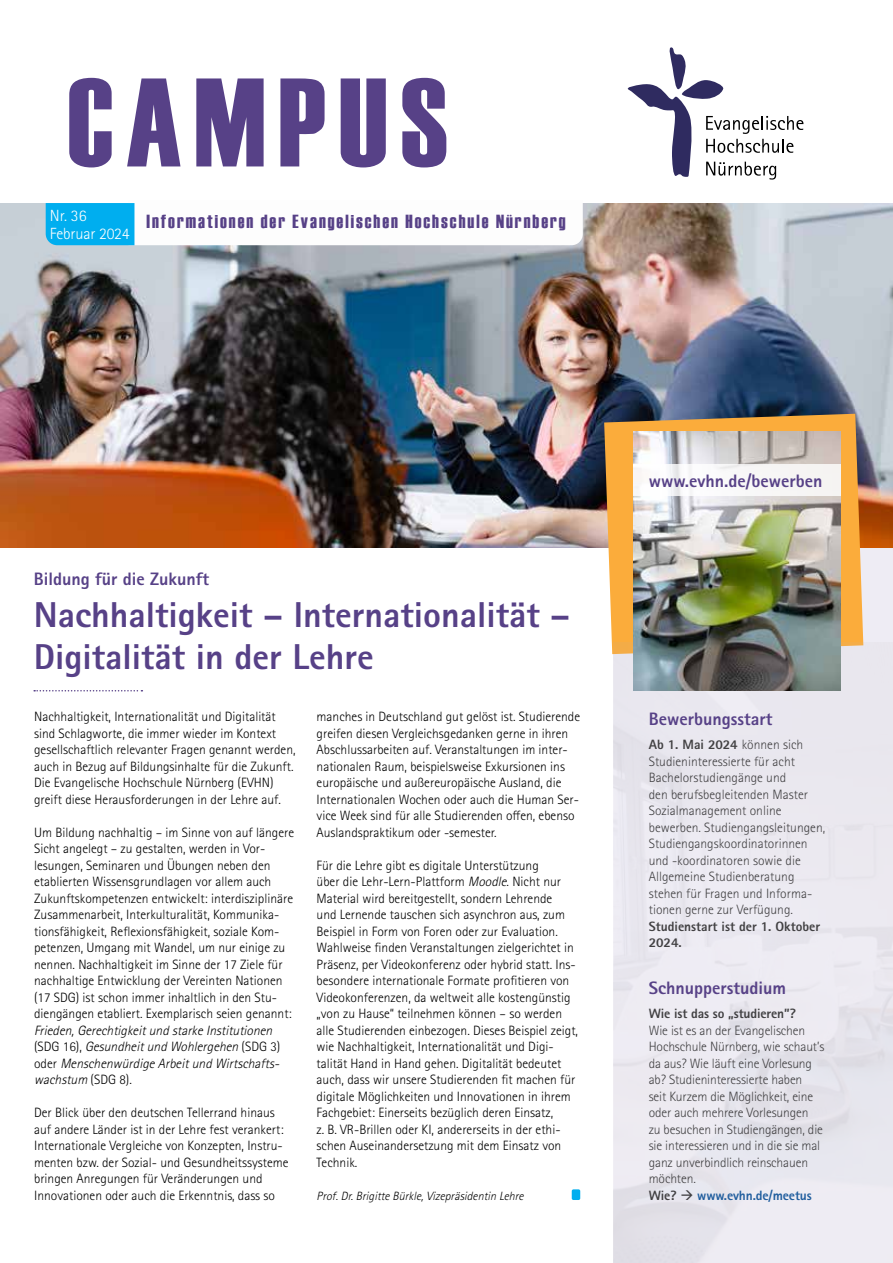
<style>
.page{position:relative;width:893px;height:1263px;background:#fff}
.page>*{position:absolute;margin:0;border:0;box-sizing:border-box;transform-origin:0 0}
.t1{font:125.7px "Haettenschweiler";letter-spacing:.1em;color:#574187}
.t2{font:800 36px/42px "Rotis Sans Serif Std";color:#574187}
.t3{font:18.9px "Haettenschweiler";letter-spacing:.11em;color:#574187}
.t4{font:800 18px "Rotis Sans Serif Std";color:#574187}
.t5{font:300 16.2px/18.1px "Rotis Sans Serif Std";letter-spacing:-.01em;color:#fff}
.t6{font:300 13.5px/16.5px "Rotis Sans Serif Std";color:#000}
.t7{font:300 13.5px/16.5px "Rotis Sans Serif Std";color:#414042}
.t8{font:italic 300 13.5px/16.5px "Rotis Sans Serif Std";color:#000}
.t9{font:800 13.5px/16.5px "Rotis Sans Serif Std";color:#414042}
.t10{font:italic 300 12px "Rotis Sans Serif Std";color:#000}
.s1{font-style:normal}
.s2{font-style:italic}
.s3{font-weight:800}
.s4{font-weight:800;color:#215e9e}
</style>
<div class="page">
<img style="left:0;top:203px;width:893px;height:344px">
<svg style="left:604px;top:414px;width:259px;height:240px;background:#e3a44d"></svg>
<img style="left:633px;top:432px;width:208px;height:259px">
<div style="left:633px;top:464px;width:208px;height:32px;background:#f8f7f7"></div>
<svg style="left:46px;top:203px;width:537px;height:42px"></svg>
<div style="left:572px;top:1189px;width:8px;height:11px;background:#00aeef;border-radius:2px"></div>
<svg style="left:34px;top:690px;width:108px;height:1px"></svg>
<svg style="left:627px;top:47px;width:176px;height:133px"></svg>
<h1 class="t1" style="left:67px;top:51px;width:383px">CAMPUS</h1>
<p class="t5" style="left:50px;top:206px;width:81px">Nr. 36<br>Februar 2024</p>
<h3 class="t3" style="left:147px;top:211px;width:421px">Informationen der Evangelischen Hochschule Nürnberg</h3>
<h3 class="t4" style="left:34px;top:568px;width:177px">Bildung für die Zukunft</h3>
<h2 class="t2" style="left:34px;top:594px;width:538px">Nachhaltigkeit – Internationalität –<br>Digitalität in der Lehre</h2>
<p class="t6" style="left:34px;top:709px;width:263px">Nachhaltigkeit, Internationalität und Digitalität sind Schlagworte, die immer wieder im Kontext gesellschaftlich relevanter Fragen genannt werden, auch in Bezug auf Bildungsinhalte für die Zukunft.<br>Die Evangelische Hochschule Nürnberg (EVHN) greift diese Herausforderungen in der Lehre auf.</p>
<p class="t6" style="left:34px;top:824px;width:261px">Um Bildung nachhaltig – im Sinne von auf längere Sicht angelegt – zu gestalten, werden in Vor&shy;lesungen, Seminaren und Übungen neben den etablierten Wissensgrundlagen vor allem auch Zukunftskompetenzen entwickelt: interdisziplinäre Zusammenarbeit, Interkulturalität, Kommunika&shy;tionsfähigkeit, Reflexionsfähigkeit, soziale Kom&shy;petenzen, Umgang mit Wandel, um nur einige zu nennen. Nachhaltigkeit im Sinne der 17 Ziele für nachhaltige Entwicklung der Vereinten Nationen (17 SDG) ist schon immer inhaltlich in den Stu&shy;diengängen etabliert. Exemplarisch seien genannt:</p>
<p class="t8" style="left:34px;top:1022px;width:250px">Frieden,Gerechtigkeitund starkeInstitutionen<br><span class="s1">( S D G 1 6) ,</span> Gesundheitund Wohlergehen <span class="s1">( S D G 3 ) o d e r</span> MenschenwürdigeArbeitund Wirtschafts&shy;wachstum <span class="s1">(S D G 8 ) .</span></p>
<p class="t6" style="left:34px;top:1105px;width:256px">Der Blick über den deutschen Tellerrand hinaus auf andere Länder ist in der Lehre fest verankert:<br>Internationale Vergleiche von Konzepten, Instru&shy;menten bzw. der Sozial- und Gesundheitssysteme bringen Anregungen für Veränderungen und Innovationen oder auch die Erkenntnis, dass so</p>
<p class="t6" style="left:317px;top:709px;width:265px">manches in Deutschland gut gelöst ist. Studierende greifen diesen Vergleichsgedanken gerne in ihren Abschlussarbeiten auf. Veranstaltungen im inter&shy;nationalen Raum, beispielsweise Exkursionen ins europäische und außereuropäische Ausland, die Internationalen Wochen oder auch die Human Ser&shy;vice Week sind für alle Studierenden offen, ebenso Auslandspraktikum oder -semester.</p>
<p class="t6" style="left:317px;top:857px;width:263px">Für die Lehre gibt es digitale Unterstützung<br>über die Lehr-Lern-Plattform <span class="s2">Moodle</span>. Nicht nur Material wird bereitgestellt, sondern Lehrende<br>und Lernende tauschen sich asynchron aus, zum Beispiel in Form von Foren oder zur Evaluation.<br>Wahlweise finden Veranstaltungen zielgerichtet in Präsenz, per Videokonferenz oder hybrid statt. Ins&shy;besondere internationale Formate profitieren von Videokonferenzen, da weltweit alle kostengünstig „von zu Hause“ teilnehmen können – so werden alle Studierenden einbezogen. Dieses Beispiel zeigt, wie Nachhaltigkeit, Internationalität und Digi&shy;talität Hand in Hand gehen. Digitalität bedeutet auch, dass wir unsere Studierenden fit machen für digitale Möglichkeiten und Innovationen in ihrem Fachgebiet: Einerseits bezüglich deren Einsatz,<br>z. B. VR-Brillen oder KI, andererseits in der ethi&shy;schen Auseinandersetzung mit dem Einsatz von Technik.</p>
<p class="t10" style="left:317px;top:1189px;width:211px">Prof.Dr.BrigitteBürkle,Vizepräsidentin Lehre</p>
<h3 class="t4" style="left:649px;top:470px;width:175px">www.evhn.de/bewerben</h3>
<h3 class="t4" style="left:649px;top:707px;width:125px">Bewerbungsstart</h3>
<p class="t7" style="left:649px;top:737px;width:178px"><span class="s3">Ab 1. Mai 2024</span> können sich<br>Studieninteressierte für acht<br>Bachelorstudiengänge und<br>den berufsbegleitenden Master<br>Sozialmanagement online bewerben. Studiengangsleitungen,<br>Studiengangskoordinatorinnen und -koordinatoren sowie die<br>Allgemeine Studienberatung stehen für Fragen und Informa&shy;tionen gerne zur Verfügung.</p>
<p class="t9" style="left:649px;top:918px;width:173px">Studienstart ist der 1. Oktober<br>2024.</p>
<h3 class="t4" style="left:649px;top:976px;width:139px">Schnupperstudium</h3>
<p class="t9" style="left:649px;top:1005px;width:149px">Wie ist das so „studieren”?</p>
<p class="t7" style="left:649px;top:1022px;width:177px">Wie ist es an der Evangelischen<br>Hochschule Nürnberg, wie schaut’s da aus? Wie läuft eine Vorlesung ab? Studieninteressierte haben<br>seit Kurzem die Möglichkeit, eine oder auch mehrere Vorlesungen<br>zu besuchen in Studiengängen, die sie interessieren und in die sie mal ganz unverbindlich reinschauen möchten.<br><span class="s3">Wie?</span> → <span class="s4">www.evhn.de/meetus</span></p>
</div>
